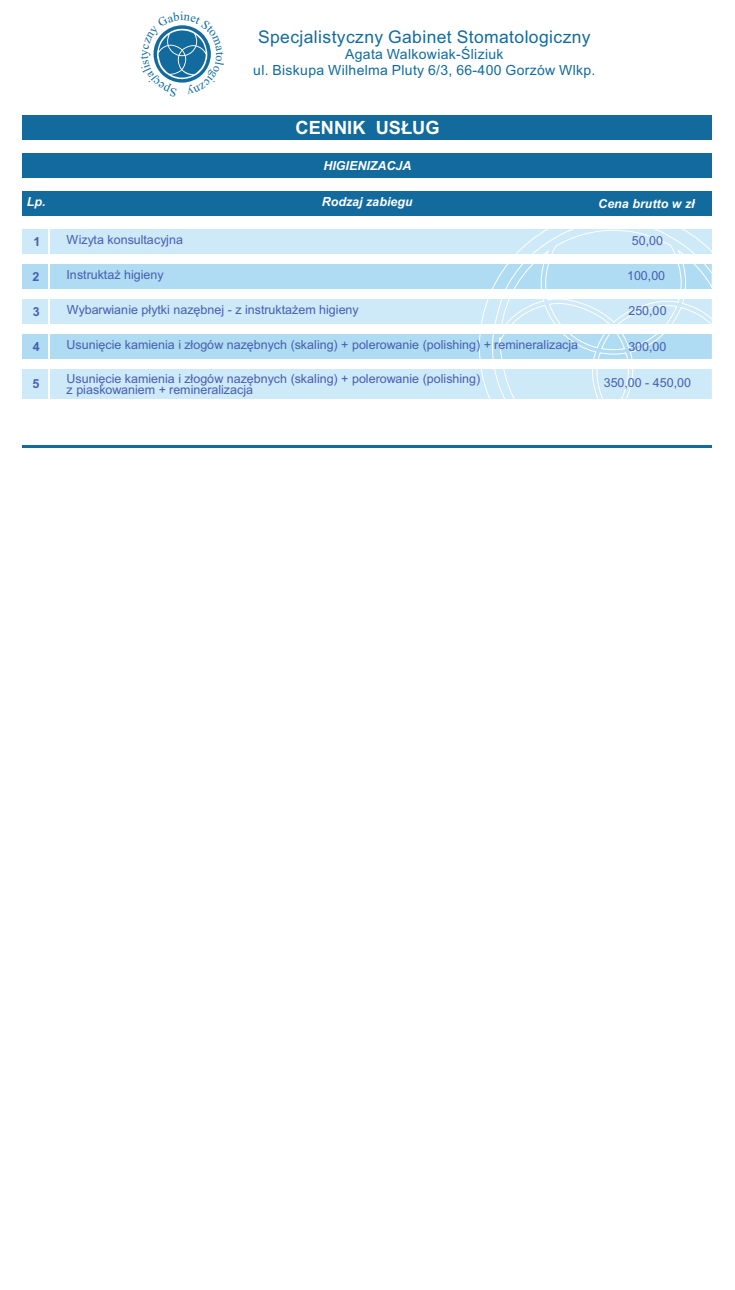
<style>
.page{position:relative;width:735px;height:1290px;background:#fff}
.page>*{position:absolute;margin:0;border:0;box-sizing:border-box;transform-origin:0 0}
.t1{font:700 18.2px "Arial";color:#fff}
.t2{font:17.5px "Arial";letter-spacing:.02em;color:#136b9d}
.t3{font:14px/15.6px "Arial";letter-spacing:.02em;color:#136b9d;text-align:center}
.t4{font:12.42px/10.3px "Arial";color:#465eb2}
.t5{font:italic 700 12.42px "Arial";color:#fff}
.t6{font:700 12.42px "Arial";color:#465eb2}
</style>
<div class="page">
<div style="left:22px;top:264px;width:689px;height:24px;background:#afdcf2"></div>
<div style="left:23px;top:115px;width:689px;height:25px;background:#136b9d"></div>
<div style="left:23px;top:153px;width:689px;height:25px;background:#136b9d"></div>
<div style="left:23px;top:334px;width:689px;height:25px;background:#afdcf2"></div>
<div style="left:23px;top:369px;width:689px;height:30px;background:#cee9f8"></div>
<div style="left:23px;top:229px;width:689px;height:24px;background:#cee9f8"></div>
<div style="left:23px;top:299px;width:689px;height:25px;background:#cee9f8"></div>
<svg style="left:491px;top:229px;width:221px;height:170px"></svg>
<hr style="left:48px;top:229px;width:2px;height:235px;background:#fff">
<div style="left:23px;top:191px;width:689px;height:25px;background:#136b9d"></div>
<hr style="left:22px;top:445px;width:689px;height:3px;background:#136b9d">
<svg style="left:153px;top:25px;width:58px;height:58px"></svg>
<h2 class="t2" style="left:258px;top:30px;width:334px">Specjalistyczny Gabinet Stomatologiczny</h2>
<p class="t3" style="left:253px;top:48px;width:343px">Agata Walkowiak-Śliziuk<br>ul. Biskupa Wilhelma Pluty 6/3, 66-400 Gorzów Wlkp.</p>
<h1 class="t1" style="left:295px;top:121px;width:145px">CENNIK USŁUG</h1>
<p class="t5" style="left:323px;top:161px;width:89px">HIGIENIZACJA</p>
<p class="t5" style="left:27px;top:197px;width:20px">Lp.</p>
<p class="t5" style="left:321px;top:197px;width:92px">Rodzaj zabiegu</p>
<p class="t5" style="left:598px;top:199px;width:98px">Cena brutto w zł</p>
<p class="t6" style="left:33px;top:236px;width:8px">1</p>
<p class="t4" style="left:67px;top:236px;width:118px">Wizyta konsultacyjna</p>
<p class="t4" style="left:631px;top:236px;width:33px">50,00</p>
<p class="t6" style="left:33px;top:271px;width:8px">2</p>
<p class="t4" style="left:67px;top:271px;width:99px">Instruktaż higieny</p>
<p class="t4" style="left:626px;top:271px;width:40px">100,00</p>
<p class="t6" style="left:33px;top:307px;width:8px">3</p>
<p class="t4" style="left:67px;top:306px;width:293px">Wybarwianie płytki nazębnej - z instruktażem higieny</p>
<p class="t4" style="left:628px;top:306px;width:40px">250,00</p>
<p class="t6" style="left:33px;top:342px;width:8px">4</p>
<p class="t6" style="left:33px;top:379px;width:8px">5</p>
<p class="t4" style="left:67px;top:341px;width:513px">Usunięcie kamienia i złogów nazębnych (skaling) + polerowanie (polishing) + remineralizacja</p>
<p class="t4" style="left:66px;top:375px;width:415px">Usunięcie kamienia i złogów nazębnych (skaling) + polerowanie (polishing) z piaskowaniem + remineralizacja</p>
<p class="t4" style="left:603px;top:379px;width:89px">350,00 - 450,00</p>
<p class="t4" style="left:628px;top:342px;width:40px">300,00</p>
</div>
